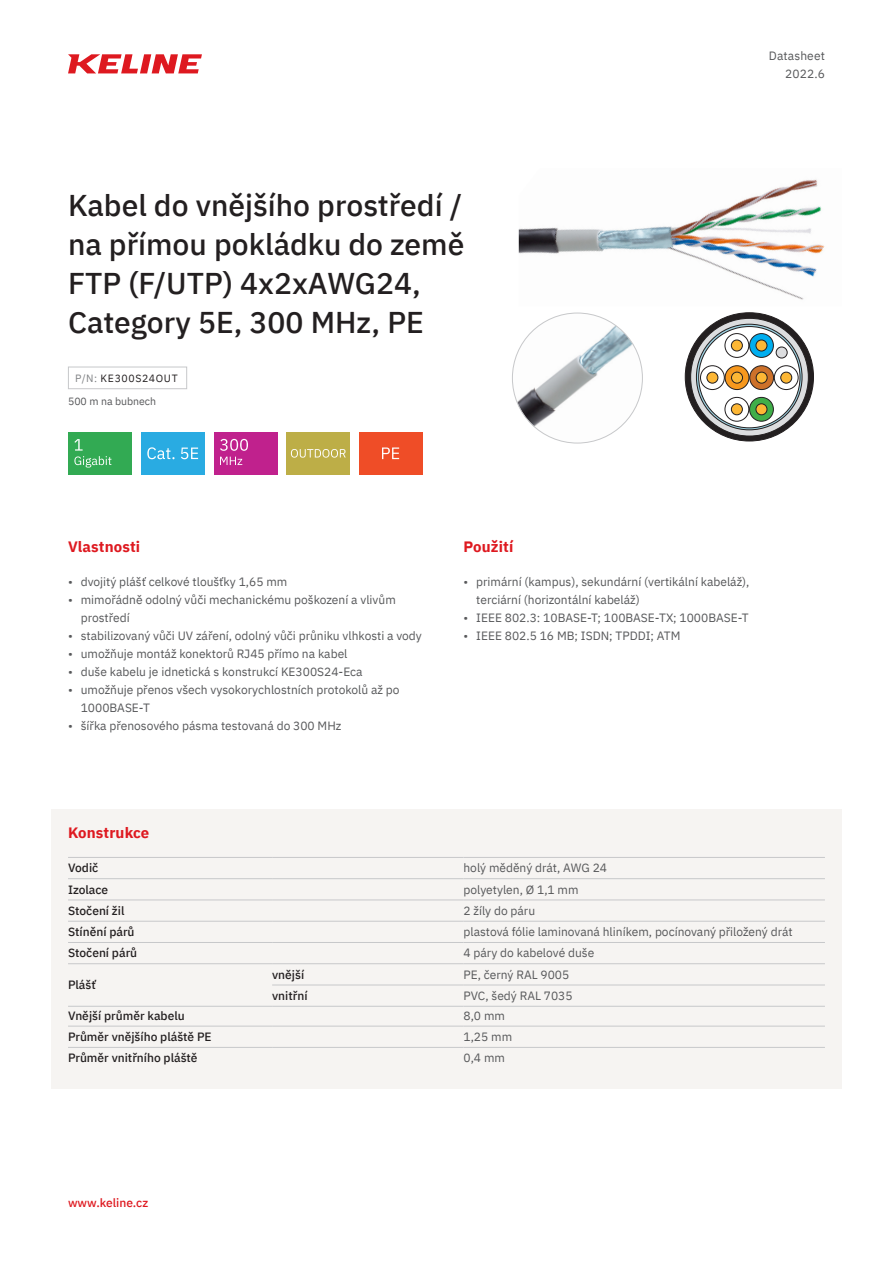
<style>
.page{position:relative;width:893px;height:1263px;background:#fff}
.page>*{position:absolute;margin:0;border:0;box-sizing:border-box;transform-origin:0 0}
.t1{font:500 30px/39px "IBM Plex Sans";color:#231f20}
.t2{font:700 15px "IBM Plex Sans";letter-spacing:.01em;color:#de1920}
.TAB_value{font:12px/18px "IBM Plex Sans";color:#57585a}
.TAB_Category{font:500 12px "IBM Plex Sans";color:#231f20}
.t3{font:500 12px "IBM Plex Sans";color:#de1920}
.Product_Code{font:10.5px "IBM Plex Sans";letter-spacing:.06em;color:#231f20}
.t4{font:10.5px "IBM Plex Sans";color:#57585a}
.s1{color:#808285}
</style>
<div class="page">
<div style="left:68px;top:432px;width:64px;height:43px;background:#32aa53"></div>
<svg style="left:74px;top:439px;width:37px;height:28px"></svg>
<div style="left:685px;top:313px;width:128px;height:128px;background:#231f20;border-radius:50%"></div>
<svg style="left:691px;top:318px;width:117px;height:118px;background:#c1c1c3"></svg>
<svg style="left:696px;top:324px;width:106px;height:106px"></svg>
<svg style="left:699px;top:327px;width:101px;height:101px;background:#ededed"></svg>
<svg style="left:725px;top:334px;width:24px;height:23px"></svg>
<div style="left:725px;top:333px;width:24px;height:25px;border:1px solid #231f20;border-radius:50%"></div>
<svg style="left:725px;top:397px;width:24px;height:24px"></svg>
<div style="left:725px;top:397px;width:24px;height:24px;border:1px solid #231f20;border-radius:50%"></div>
<svg style="left:750px;top:366px;width:24px;height:24px"></svg>
<div style="left:749px;top:365px;width:25px;height:25px;border:1px solid #231f20;border-radius:50%"></div>
<svg style="left:700px;top:366px;width:24px;height:24px"></svg>
<div style="left:700px;top:365px;width:25px;height:25px;border:1px solid #231f20;border-radius:50%"></div>
<svg style="left:749px;top:334px;width:24px;height:23px"></svg>
<div style="left:749px;top:333px;width:25px;height:25px;border:1px solid #231f20;border-radius:50%"></div>
<svg style="left:749px;top:397px;width:24px;height:24px"></svg>
<div style="left:749px;top:397px;width:25px;height:24px;border:1px solid #231f20;border-radius:50%"></div>
<svg style="left:774px;top:366px;width:24px;height:24px"></svg>
<div style="left:774px;top:365px;width:24px;height:25px;border:1px solid #231f20;border-radius:50%"></div>
<svg style="left:725px;top:366px;width:24px;height:24px"></svg>
<div style="left:725px;top:365px;width:24px;height:25px;border:1px solid #231f20;border-radius:50%"></div>
<div style="left:731px;top:340px;width:11px;height:11px;background:#fdb735;border-radius:50%"></div>
<div style="left:731px;top:340px;width:12px;height:11px;border:1px solid #231f20;border-radius:50%"></div>
<div style="left:731px;top:404px;width:11px;height:11px;background:#fdb735;border-radius:50%"></div>
<div style="left:731px;top:403px;width:12px;height:12px;border:1px solid #231f20;border-radius:50%"></div>
<div style="left:756px;top:372px;width:11px;height:11px;background:#fdb735;border-radius:50%"></div>
<div style="left:756px;top:372px;width:11px;height:11px;border:1px solid #231f20;border-radius:50%"></div>
<div style="left:707px;top:372px;width:11px;height:11px;background:#fdb735;border-radius:50%"></div>
<div style="left:707px;top:372px;width:11px;height:11px;border:1px solid #231f20;border-radius:50%"></div>
<div style="left:756px;top:340px;width:11px;height:11px;background:#fdb735;border-radius:50%"></div>
<div style="left:756px;top:340px;width:11px;height:11px;border:1px solid #231f20;border-radius:50%"></div>
<div style="left:756px;top:404px;width:11px;height:11px;background:#fdb735;border-radius:50%"></div>
<div style="left:756px;top:403px;width:11px;height:12px;border:1px solid #231f20;border-radius:50%"></div>
<div style="left:781px;top:372px;width:11px;height:11px;background:#fdb735;border-radius:50%"></div>
<div style="left:780px;top:372px;width:12px;height:11px;border:1px solid #231f20;border-radius:50%"></div>
<div style="left:731px;top:372px;width:11px;height:11px;background:#fdb735;border-radius:50%"></div>
<div style="left:731px;top:372px;width:12px;height:11px;border:1px solid #231f20;border-radius:50%"></div>
<div style="left:776px;top:347px;width:11px;height:11px;background:#dcdddf;border-radius:50%"></div>
<div style="left:776px;top:347px;width:11px;height:11px;border:1px solid #231f20;border-radius:50%"></div>
<img style="left:519px;top:179px;width:306px;height:121px">
<div style="left:51px;top:809px;width:791px;height:280px;background:#f6f4f2"></div>
<hr style="left:68px;top:857px;width:204px;height:1px;background:#c7c8ca">
<hr style="left:272px;top:857px;width:191px;height:1px;background:#c7c8ca">
<hr style="left:463px;top:857px;width:362px;height:1px;background:#c7c8ca">
<hr style="left:68px;top:878px;width:204px;height:1px;background:#c7c8ca">
<hr style="left:272px;top:878px;width:191px;height:1px;background:#c7c8ca">
<hr style="left:463px;top:878px;width:362px;height:1px;background:#c7c8ca">
<hr style="left:68px;top:899px;width:204px;height:1px;background:#c7c8ca">
<hr style="left:272px;top:899px;width:191px;height:1px;background:#c7c8ca">
<hr style="left:463px;top:899px;width:362px;height:1px;background:#c7c8ca">
<hr style="left:68px;top:921px;width:204px;height:1px;background:#c7c8ca">
<hr style="left:272px;top:921px;width:191px;height:1px;background:#c7c8ca">
<hr style="left:463px;top:921px;width:362px;height:1px;background:#c7c8ca">
<hr style="left:68px;top:942px;width:204px;height:1px;background:#c7c8ca">
<hr style="left:272px;top:942px;width:191px;height:1px;background:#c7c8ca">
<hr style="left:463px;top:942px;width:362px;height:1px;background:#c7c8ca">
<hr style="left:68px;top:963px;width:204px;height:1px;background:#c7c8ca">
<hr style="left:272px;top:963px;width:191px;height:1px;background:#c7c8ca">
<hr style="left:463px;top:963px;width:362px;height:1px;background:#c7c8ca">
<hr style="left:272px;top:985px;width:191px;height:1px;background:#c7c8ca">
<hr style="left:463px;top:985px;width:362px;height:1px;background:#c7c8ca">
<hr style="left:68px;top:1006px;width:204px;height:1px;background:#c7c8ca">
<hr style="left:272px;top:1006px;width:191px;height:1px;background:#c7c8ca">
<hr style="left:463px;top:1006px;width:362px;height:1px;background:#c7c8ca">
<hr style="left:68px;top:1026px;width:204px;height:1px;background:#c7c8ca">
<hr style="left:272px;top:1026px;width:191px;height:1px;background:#c7c8ca">
<hr style="left:463px;top:1026px;width:362px;height:1px;background:#c7c8ca">
<hr style="left:68px;top:1047px;width:204px;height:1px;background:#c7c8ca">
<hr style="left:272px;top:1047px;width:191px;height:1px;background:#c7c8ca">
<hr style="left:463px;top:1047px;width:362px;height:1px;background:#c7c8ca">
<svg style="left:68px;top:54px;width:134px;height:19px"></svg>
<img style="left:512px;top:313px;width:130px;height:130px;border-radius:65px">
<div style="left:68px;top:367px;width:119px;height:22px;border:1px solid #c7c8ca"></div>
<div style="left:214px;top:432px;width:63px;height:43px;background:#c0218d"></div>
<svg style="left:220px;top:439px;width:28px;height:12px"></svg>
<svg style="left:220px;top:457px;width:22px;height:8px"></svg>
<div style="left:141px;top:432px;width:64px;height:43px;background:#29abe2"></div>
<svg style="left:147px;top:447px;width:27px;height:12px"></svg>
<svg style="left:181px;top:448px;width:17px;height:11px"></svg>
<div style="left:286px;top:432px;width:64px;height:43px;background:#bdae47"></div>
<svg style="left:291px;top:449px;width:55px;height:9px"></svg>
<div style="left:359px;top:432px;width:63px;height:43px;background:#ef4d27"></div>
<svg style="left:382px;top:447px;width:17px;height:12px"></svg>
<h1 class="t1" style="left:68px;top:183px;width:398px">Kabel do vnějšího prostředí / na přímou pokládku do země<br>FTP (F/UTP) 4x2xAWG24,<br>Category 5E, 300 MHz, PE</h1>
<p class="Product_Code" style="left:75px;top:370px;width:104px"><span class="s1">P/N:</span> KE300S24OUT</p>
<p class="t4" style="left:68px;top:394px;width:90px">500 m na bubnech</p>
<p class="TAB_value" style="left:769px;top:46px;width:58px">Datasheet</p>
<p class="TAB_value" style="left:785px;top:64px;width:41px">2022.6</p>
<h3 class="t2" style="left:68px;top:534px;width:74px">Vlastnosti</h3>
<h3 class="t2" style="left:463px;top:534px;width:51px">Použití</h3>
<p class="TAB_value" style="left:68px;top:572px;width:221px">• dvojitý plášť celkové tloušťky 1,65 mm</p>
<p class="TAB_value" style="left:81px;top:590px;width:317px;text-indent:-13px">• mimořádně odolný vůči mechanickému poškození a vlivům prostředí</p>
<p class="TAB_value" style="left:68px;top:626px;width:355px">• stabilizovaný vůči UV záření, odolný vůči průniku vlhkosti a vody</p>
<p class="TAB_value" style="left:68px;top:644px;width:281px">• umožňuje montáž konektorů RJ45 přímo na kabel</p>
<p class="TAB_value" style="left:68px;top:662px;width:296px">• duše kabelu je idnetická s konstrukcí KE300S24-Eca</p>
<p class="TAB_value" style="left:81px;top:680px;width:320px;text-indent:-13px">• umožňuje přenos všech vysokorychlostních protokolů až po<br>1000BASE-T</p>
<p class="TAB_value" style="left:68px;top:716px;width:275px">• šířka přenosového pásma testovaná do 300 MHz</p>
<p class="TAB_value" style="left:476px;top:572px;width:275px;text-indent:-13px">• primární (kampus), sekundární (vertikální kabeláž), terciární (horizontální kabeláž)</p>
<p class="TAB_value" style="left:463px;top:608px;width:287px">• IEEE 802.3: 10BASE-T; 100BASE-TX; 1000BASE-T</p>
<p class="TAB_value" style="left:463px;top:626px;width:218px">• IEEE 802.5 16 MB; ISDN; TPDDI; ATM</p>
<h3 class="t2" style="left:68px;top:820px;width:83px">Konstrukce</h3>
<p class="TAB_Category" style="left:68px;top:859px;width:32px">Vodič</p>
<p class="TAB_value" style="left:463px;top:858px;width:145px">holý měděný drát, AWG 24</p>
<p class="TAB_Category" style="left:68px;top:880px;width:42px">Izolace</p>
<p class="TAB_value" style="left:463px;top:879px;width:117px">polyetylen, Ø 1,1 mm</p>
<p class="TAB_Category" style="left:68px;top:901px;width:58px">Stočení žil</p>
<p class="TAB_value" style="left:463px;top:900px;width:73px">2 žíly do páru</p>
<p class="TAB_Category" style="left:68px;top:922px;width:68px">Stínění párů</p>
<p class="TAB_value" style="left:463px;top:922px;width:331px">plastová fólie laminovaná hliníkem, pocínovaný přiložený drát</p>
<p class="TAB_Category" style="left:68px;top:944px;width:71px">Stočení párů</p>
<p class="TAB_value" style="left:463px;top:943px;width:132px">4 páry do kabelové duše</p>
<p class="TAB_Category" style="left:68px;top:975px;width:29px">Plášť</p>
<p class="TAB_Category" style="left:272px;top:965px;width:34px">vnější</p>
<p class="TAB_value" style="left:463px;top:964px;width:107px">PE, černý RAL 9005</p>
<p class="TAB_Category" style="left:272px;top:986px;width:37px">vnitřní</p>
<p class="TAB_value" style="left:463px;top:985px;width:111px">PVC, šedý RAL 7035</p>
<p class="TAB_Category" style="left:68px;top:1007px;width:118px">Vnější průměr kabelu</p>
<p class="TAB_value" style="left:463px;top:1006px;width:43px">8,0 mm</p>
<p class="TAB_Category" style="left:68px;top:1027px;width:145px">Průměr vnějšího pláště PE</p>
<p class="TAB_value" style="left:463px;top:1027px;width:50px">1,25 mm</p>
<p class="TAB_Category" style="left:68px;top:1048px;width:131px">Průměr vnitřního pláště</p>
<p class="TAB_value" style="left:463px;top:1048px;width:43px">0,4 mm</p>
<p class="t3" style="left:68px;top:1193px;width:82px">www.keline.cz</p>
</div>
